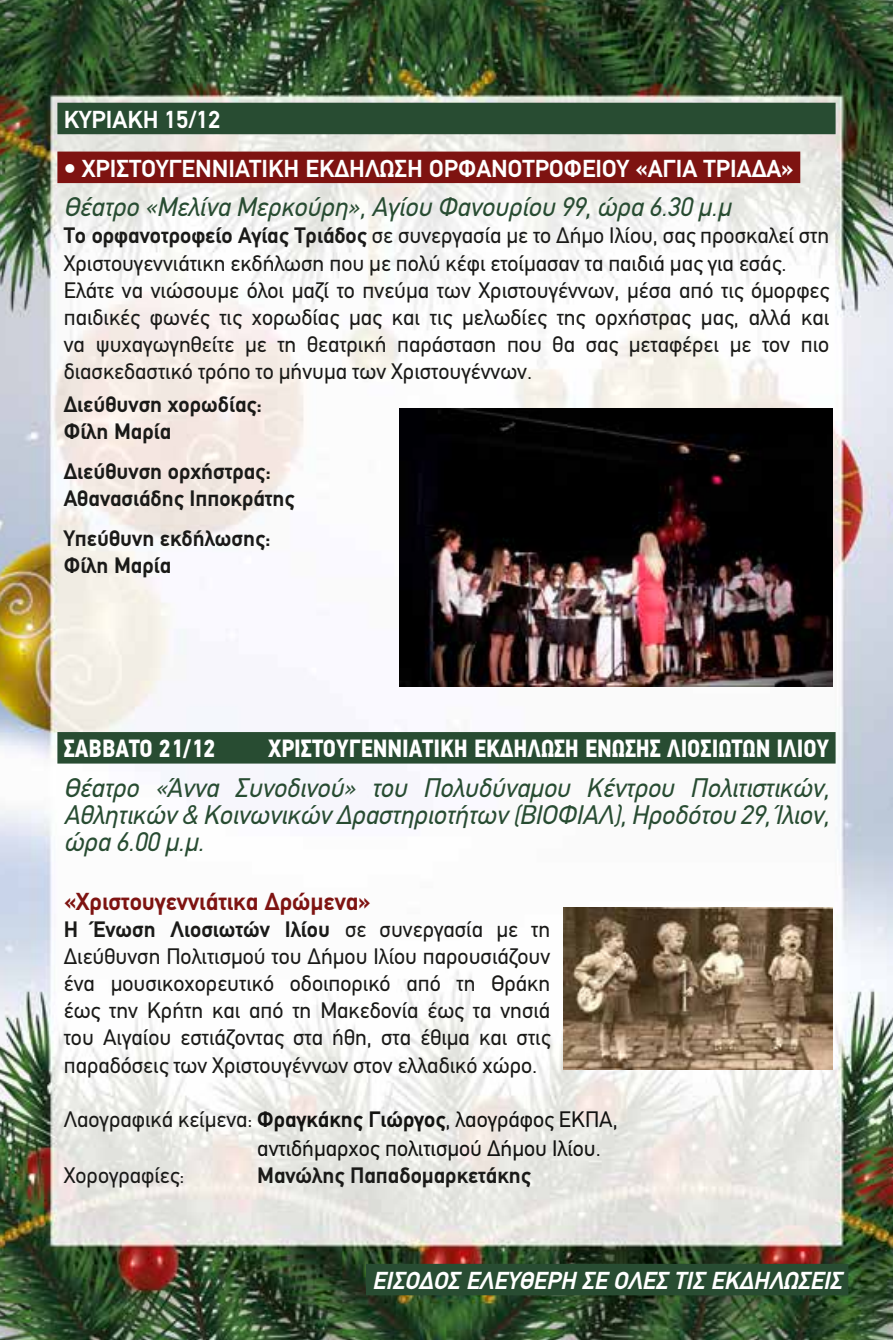
<style>
.page{position:relative;width:893px;height:1340px;background:#fff}
.page>*{position:absolute;margin:0;border:0;box-sizing:border-box;transform-origin:0 0}
.t1{font:italic 27px/27px "PF Din Text";color:#284c32;text-align:justify}
.t2{font:700 24.75px "PF Din Text";color:#fff}
.t3{font:700 24.75px "PF Din Text Cond Pro";color:#fff}
.t4{font:italic 700 24.75px "PF Din Text";color:#fff}
.t5{font:700 24.75px "PF Din Text";color:#7e1311}
.t6{font:22.5px/27px "PF Din Text";color:#1a1a18}
.t7{font:700 22.5px/27px "PF Din Text";color:#1a1a18}
.t8{font:22.5px/29.7px "PF Din Text";color:#131311}
.s1{font-weight:700}
.s2{color:#1a1a18}
</style>
<div class="page">
<img style="left:0;top:0;width:893px;height:1339px">
<div style="left:366px;top:1263px;width:482px;height:32px;background:#284c32"></div>
<div style="left:57px;top:103px;width:779px;height:31px;background:#284c32"></div>
<div style="left:57px;top:151px;width:743px;height:32px;background:#7e1311"></div>
<div style="left:57px;top:732px;width:779px;height:31px;background:#284c32"></div>
<img style="left:563px;top:907px;width:269px;height:162px">
<img style="left:399px;top:408px;width:433px;height:278px">
<p class="t2" style="left:64px;top:105px;width:158px">ΚΥΡΙΑΚΗ 15/12</p>
<p class="t2" style="left:64px;top:154px;width:80px">• ΧΡΙ ΣΤΟΥΓ</p>
<p class="t2" style="left:182px;top:154px;width:27px">ΕΝΝΙΑΤΙ</p>
<p class="t2" style="left:268px;top:154px;width:527px">ΚΗ ΕΚΔΗΛΩΣΗ ορφανοτροφειου «αγια τριαδα»</p>
<p class="t1" style="left:64px;top:194px;width:669px">Θέατρο «Μελίνα Μερκούρη», Αγίου Φανουρίου 99, ώρα 6.30 μ.μ</p>
<p class="t6" style="left:64px;top:222px;width:767px"><span class="s1">Το ορφανοτροφείο Αγίας Τριάδος</span> σε συνεργασία με το Δήμο Ιλίου, σας προσκαλεί στη Χριστουγεννιάτικη εκδήλωση που με πολύ κέφι ετοίμασαν τα παιδιά μας για εσάς.<br>Ελάτε να νιώσουμε όλοι μαζί το πνεύμα των Χριστουγέννων, μέσα από τις όμορφες παιδικές φωνές τις χορωδίας μας και τις μελωδίες της ορχήστρας μας, αλλά και να ψυχαγωγηθείτε με τη θεατρική παράσταση που θα σας μεταφέρει με τον πιο διασκεδαστικό τρόπο το μήνυμα των Χριστουγέννων.</p>
<p class="t7" style="left:64px;top:390px;width:200px">Διεύθυνση χορωδίας:<br>Φίλη Μαρία</p>
<p class="t7" style="left:64px;top:457px;width:232px">Διεύθυνση ορχήστρας:<br>Αθανασιάδης Ιπποκράτης</p>
<p class="t7" style="left:64px;top:524px;width:208px">Υπεύθυνη εκδήλωσης:<br>Φίλη Μαρία</p>
<p class="t3" style="left:64px;top:733px;width:153px">ΣΑΒΒΑΤΟ 21/12</p>
<p class="t3" style="left:268px;top:733px;width:563px">ΧΡΙΣΤΟΥΓΕΝΝΙΑΤΙΚΗ ΕΚΔΗΛΩΣΗ ΕΝΩΣΗΣ ΛΙΟΣΙΩΤΩΝ ΙΛΙΟΥ</p>
<p class="t1" style="left:64px;top:774px;width:767px">Θέατρο «Άννα Συνοδινού» του Πολυδύναμου Κέντρου Πολιτιστικών, Αθλητικών &amp; Κοινωνικών Δραστηριοτήτων (ΒΙΟΦΙΑΛ), Ηροδότου 29, Ίλιον, ώρα 6.00 μ.μ.</p>
<p class="t5" style="left:64px;top:887px;width:309px">«Χριστουγεννιάτικα Δρώμενα»</p>
<p class="t6" style="left:64px;top:916px;width:488px;text-align:justify"><span class="s1">Η Ένωση Λιοσιωτών Ιλίου</span> σε συνεργασία με τη Διεύθυνση Πολιτισμού του Δήμου Ιλίου παρουσιάζουν ένα μουσικοχορευτικό οδοιπορικό από τη Θράκη έως την Κρήτη και από τη Μακεδονία έως τα νησιά του Αιγαίου εστιάζοντας στα ήθη, στα έθιμα και στις παραδόσεις των Χριστουγέννων στον ελλαδικό χώρο.</p>
<p class="t8" style="left:257px;top:1104px;width:362px;text-indent:-193px"><span class="s2">Λαογραφικά κείμενα:</span> <span class="s1">Φραγκάκης Γιώργος</span>, λαογράφος ΕΚΠΑ, αντιδήμαρχος πολιτισμού Δήμου Ιλίου.</p>
<p class="t6" style="left:64px;top:1162px;width:122px">Χορογραφίες:</p>
<p class="t7" style="left:257px;top:1161px;width:275px">Μανώλης Παπαδομαρκετάκης</p>
<p class="t4" style="left:372px;top:1265px;width:471px">ΕΙΣΟΔΟΣ ΕΛΕΥΘΕΡΗ ΣΕ ΟΛΕΣ ΤΙΣ ΕΚΔΗΛΩΣΕΙΣ</p>
</div>
